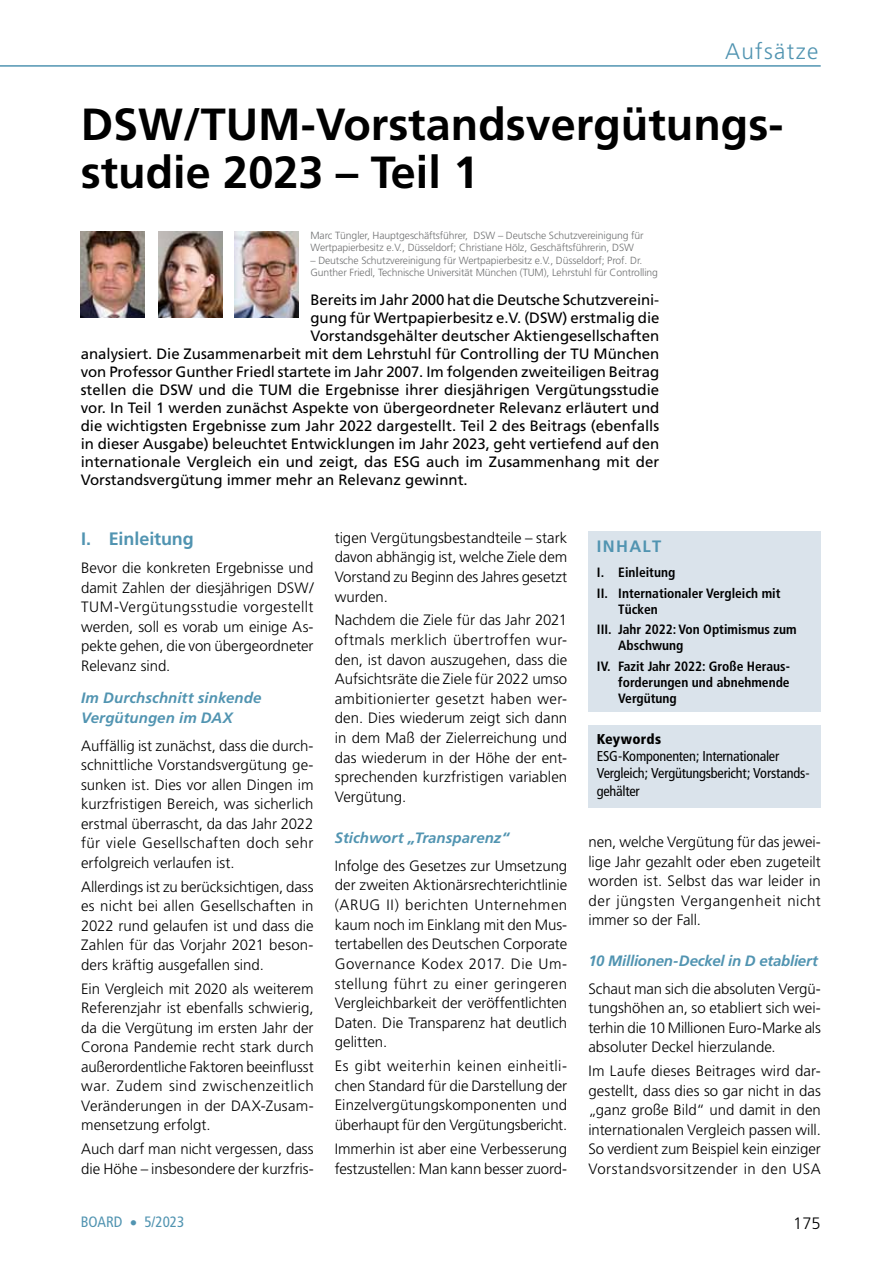
<style>
.page{position:relative;width:893px;height:1263px;background:#fff}
.page>*{position:absolute;margin:0;border:0;box-sizing:border-box;transform-origin:0 0}
.t1{font:700 45px/48px "Frutiger";color:#000}
.t2{font:300 22.5px "Frutiger";letter-spacing:.06em;color:#5194b1}
.t3{font:700 18px "Frutiger";letter-spacing:-.005em;color:#5194b1}
.t4{font:700 16.5px "Frutiger";color:#5194b1}
.t5{font:300 16.5px "Frutiger";color:#000}
.t6{font:300 15px/19.5px "Frutiger";color:#000;text-align:justify}
.t7{font:15px "Frutiger";color:#000}
.t8{font:italic 700 15px/19.5px "Frutiger";color:#5194b1}
.t9{font:condensed 15px "Frutiger";color:#5194b1}
.t10{font:condensed 14.25px/17.1px "Frutiger";letter-spacing:-.015em;color:#000}
.t11{font:900 condensed 14.25px "Frutiger";letter-spacing:.015em;color:#000}
.t12{font:700 condensed 13.5px/20.5px "Frutiger";color:#000}
.t13{font:300 10.35px/12.5px "Frutiger";letter-spacing:-.01em;color:#707172}
</style>
<div class="page">
<hr style="left:0;top:65px;width:821px;height:2px;background:#5194b1">
<img style="left:158px;top:232px;width:65px;height:86px">
<div style="left:588px;top:531px;width:233px;height:181px;background:#dae3eb"></div>
<div style="left:588px;top:725px;width:233px;height:82px;background:#dae3eb"></div>
<img style="left:81px;top:232px;width:64px;height:86px">
<img style="left:235px;top:232px;width:64px;height:86px">
<h2 class="t2" style="left:725px;top:39px;width:95px">Aufsätze</h2>
<h1 class="t1" style="left:81px;top:101px;width:704px">DSW/TU M-Vorstandsvergütungs&shy;studie 2023 – Teil 1</h1>
<p class="t13" style="left:310px;top:229px;width:335px">Marc Tüngler, Hauptgeschäftsführer, DSW – Deutsche Schutzvereinigung für<br>Wertpapierbesitz e.V., Düsseldorf; Christiane Hölz, Geschäftsführerin, DSW</p>
<p class="t13" style="left:310px;top:254px;width:349px">– Deutsche Schutzvereinigung für Wertpapierbesitz e.V., Düsseldorf; Prof. Dr.<br>Gunther Friedl, Technische Universität München (TUM), Lehrstuhl für Controlling</p>
<p class="t7" style="left:310px;top:291px;width:350px">Bereits im Jahr 2000 hat die Deutsche Schutzvereini-</p>
<p class="t7" style="left:310px;top:309px;width:350px">gung für Wertpapierbesitz e.V. (DSW) erstmalig die</p>
<p class="t7" style="left:310px;top:327px;width:350px">Vorstandsgehälter deutscher Aktiengesellschaften</p>
<p class="t7" style="left:81px;top:345px;width:580px">analysiert. Die Zusammenarbeit mit dem Lehrstuhl für Controlling der TU München</p>
<p class="t7" style="left:81px;top:363px;width:580px">von Professor Gunther Friedl startete im Jahr 2007. Im folgenden zweiteiligen Beitrag</p>
<p class="t7" style="left:81px;top:381px;width:580px">stellen die DSW und die TUM die Ergebnisse ihrer diesjährigen Vergütungsstudie</p>
<p class="t7" style="left:81px;top:399px;width:580px">vor. In Teil 1 werden zunächst Aspekte von übergeordneter Relevanz erläutert und</p>
<p class="t7" style="left:81px;top:417px;width:580px">die wichtigsten Ergebnisse zum Jahr 2022 dargestellt. Teil 2 des Beitrags (ebenfalls</p>
<p class="t7" style="left:81px;top:435px;width:580px">in dieser Ausgabe) beleuchtet Entwicklungen im Jahr 2023, geht vertiefend auf den</p>
<p class="t7" style="left:81px;top:453px;width:580px">internationale Vergleich ein und zeigt, das ESG auch im Zusammenhang mit der</p>
<p class="t7" style="left:81px;top:471px;width:388px">Vorstandsvergütung immer mehr an Relevanz gewinnt.</p>
<p class="t3" style="left:81px;top:528px;width:114px">I. Einleitung</p>
<p class="t6" style="left:81px;top:558px;width:234px">Bevor die konkreten Ergebnisse und damit Zahlen der diesjährigen DSW/ TUM-Vergütungsstudie vorgestellt werden, soll es vorab um einige As&shy;pekte gehen, die von übergeordneter Relevanz sind.</p>
<p class="t8" style="left:81px;top:688px;width:182px">Im Durchschnitt sinkende<br>Vergütungen im DAX</p>
<p class="t6" style="left:81px;top:736px;width:234px">Auffällig ist zunächst, dass die durch&shy;schnittliche Vorstandsvergütung ge&shy;sunken ist. Dies vor allen Dingen im kurzfristigen Bereich, was sicherlich erstmal überrascht, da das Jahr 2022 für viele Gesellschaften doch sehr erfolgreich verlaufen ist.</p>
<p class="t6" style="left:81px;top:877px;width:234px">Allerdings ist zu berücksichtigen, dass es nicht bei allen Gesellschaften in 2022 rund gelaufen ist und dass die Zahlen für das Vorjahr 2021 beson&shy;ders kräftig ausgefallen sind.</p>
<p class="t6" style="left:81px;top:979px;width:234px">Ein Vergleich mit 2020 als weiterem Referenzjahr ist ebenfalls schwierig, da die Vergütung im ersten Jahr der Corona Pandemie recht stark durch außerordentliche Faktoren beeinflusst war. Zudem sind zwischenzeitlich Veränderungen in der DAX-Zusam&shy;mensetzung erfolgt.</p>
<p class="t6" style="left:81px;top:1139px;width:234px">Auch darf man nicht vergessen, dass die Höhe – insbesondere der kurzfris-</p>
<p class="t6" style="left:335px;top:528px;width:234px">tigen Vergütungsbestandteile – stark davon abhängig ist, welche Ziele dem Vorstand zu Beginn des Jahres gesetzt wurden.</p>
<p class="t6" style="left:335px;top:611px;width:234px">Nachdem die Ziele für das Jahr 2021 oftmals merklich übertroffen wur&shy;den, ist davon auszugehen, dass die Aufsichtsräte die Ziele für 2022 umso ambitionierter gesetzt haben wer&shy;den. Dies wiederum zeigt sich dann in dem Maß der Zielerreichung und das wiederum in der Höhe der ent&shy;sprechenden kurzfristigen variablen Vergütung.</p>
<p class="t8" style="left:335px;top:828px;width:176px">Stichwort „Transparenz“</p>
<p class="t6" style="left:335px;top:856px;width:234px">Infolge des Gesetzes zur Umsetzung der zweiten Aktionärsrechterichtlinie (ARUG II) berichten Unternehmen kaum noch im Einklang mit den Mus&shy;tertabellen des Deutschen Corporate Governance Kodex 2017. Die Um&shy;stellung führt zu einer geringeren Vergleichbarkeit der veröffentlichten Daten. Die Transparenz hat deutlich gelitten.</p>
<p class="t6" style="left:335px;top:1056px;width:234px">Es gibt weiterhin keinen einheitli&shy;chen Standard für die Darstellung der Einzelvergütungskomponenten und überhaupt für den Vergütungsbericht.</p>
<p class="t6" style="left:335px;top:1139px;width:234px">Immerhin ist aber eine Verbesserung festzustellen: Man kann besser zuord-</p>
<p class="t4" style="left:597px;top:537px;width:66px">Inhalt</p>
<p class="t12" style="left:597px;top:562px;width:185px">I. Einleitung<br>II. Internationaler Vergleich mit</p>
<p class="t12" style="left:597px;top:599px;width:201px;text-indent:21px">Tücken<br>III. Jahr 2022: Von Optimismus zum</p>
<p class="t12" style="left:597px;top:635px;width:195px;text-indent:21px">Abschwung<br>IV. Fazit Jahr 2022: Große Heraus-</p>
<p class="t12" style="left:618px;top:674px;width:173px;line-height:16.2px">forderungen und abnehmende<br>Vergütung</p>
<p class="t11" style="left:597px;top:731px;width:66px">Keywords</p>
<p class="t10" style="left:597px;top:748px;width:214px">ESG-Komponenten; Internationaler<br>Vergleich; Vergütungsbericht; Vorstands&shy;gehälter</p>
<p class="t6" style="left:588px;top:832px;width:234px">nen, welche Vergütung für das jewei&shy;lige Jahr gezahlt oder eben zugeteilt worden ist. Selbst das war leider in der jüngsten Vergangenheit nicht immer so der Fall.</p>
<p class="t8" style="left:588px;top:951px;width:231px">10 Millionen-Deckel in D etabliert</p>
<p class="t6" style="left:588px;top:979px;width:234px">Schaut man sich die absoluten Vergü&shy;tungshöhen an, so etabliert sich wei&shy;terhin die 10 Millionen Euro-Marke als absoluter Deckel hierzulande.</p>
<p class="t6" style="left:588px;top:1061px;width:234px">Im Laufe dieses Beitrages wird dar&shy;gestellt, dass dies so gar nicht in das „ganz große Bild“ und damit in den internationalen Vergleich passen will.<br>So verdient zum Beispiel kein einziger Vorstandsvorsitzender in den USA</p>
<p class="t9" style="left:81px;top:1213px;width:105px">BOARD • 5/2023</p>
<p class="t5" style="left:793px;top:1213px;width:29px">175</p>
</div>
